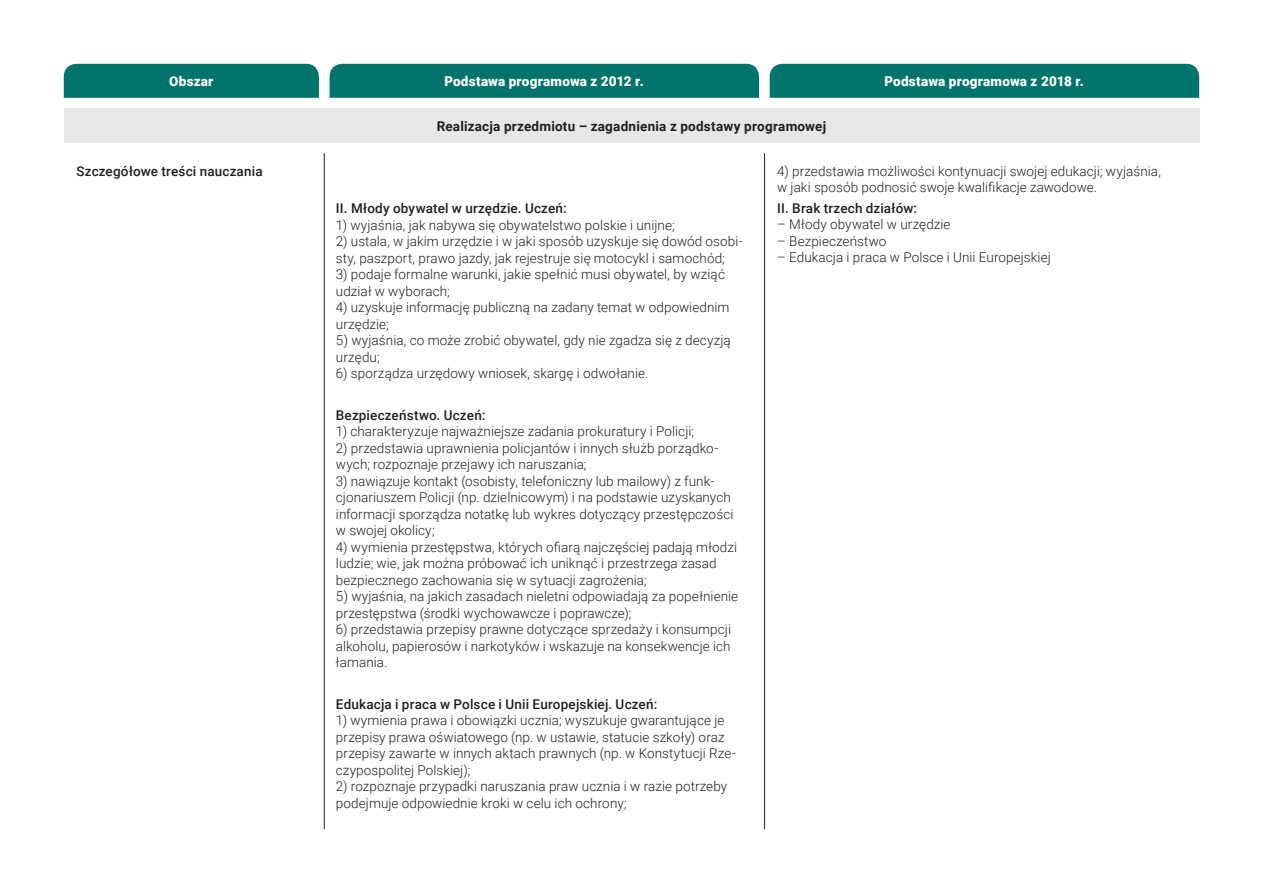
<style>
.page{position:relative;width:1263px;height:893px;background:#fff}
.page>*{position:absolute;margin:0;border:0;box-sizing:border-box;transform-origin:0 0}
.TABELA_-_tekst{font:300 13.5px/16.5px "Roboto";letter-spacing:.005em;color:#231f20}
.TABELA_-_tekst-2{font:500 13.5px "Roboto";letter-spacing:.015em;color:#231f20}
.t1{font:900 13.5px "Roboto";letter-spacing:.015em;color:#fff}
.t2{font:700 13.5px "Roboto";letter-spacing:.015em;color:#231f20}
.TABELA_-_lewa_kolumn{font:500 13.5px "Roboto";letter-spacing:.01em;color:#231f20}
</style>
<div class="page">
<hr style="left:764px;top:153px;width:1px;height:676px;background:#231f20">
<hr style="left:324px;top:153px;width:1px;height:676px;background:#231f20">
<div style="left:64px;top:64px;width:255px;height:34px;background:#00736a"></div>
<div style="left:330px;top:64px;width:429px;height:34px;background:#00736a"></div>
<div style="left:770px;top:64px;width:429px;height:34px;background:#00736a"></div>
<div style="left:64px;top:108px;width:1135px;height:34px;background:#e6e7e9"></div>
<p class="t1" style="left:169px;top:72px;width:46px">Obszar</p>
<p class="t1" style="left:444px;top:72px;width:201px">Podstawa programowa z 2012 r.</p>
<p class="t1" style="left:884px;top:72px;width:201px">Podstawa programowa z 2018 r.</p>
<p class="t2" style="left:437px;top:116px;width:391px">Realizacja przedmiotu – zagadnienia z podstawy programowej</p>
<p class="TABELA_-_lewa_kolumn" style="left:77px;top:162px;width:188px">Szczegółowe treści nauczania</p>
<p class="TABELA_-_tekst-2" style="left:336px;top:199px;width:232px">II. Młody obywatel w urzędzie. Uczeń:</p>
<p class="TABELA_-_tekst" style="left:336px;top:216px;width:340px">1) wyjaśnia, jak nabywa się obywatelstwo polskie i unijne;</p>
<p class="TABELA_-_tekst" style="left:336px;top:233px;width:408px">2) ustala, w jakim urzędzie i w jaki sposób uzyskuje się dowód osobi&shy;sty, paszport, prawo jazdy, jak rejestruje się motocykl i samochód;</p>
<p class="TABELA_-_tekst" style="left:336px;top:266px;width:391px">3) podaje formalne warunki, jakie spełnić musi obywatel, by wziąć udział w wyborach;</p>
<p class="TABELA_-_tekst" style="left:336px;top:299px;width:395px">4) uzyskuje informację publiczną na zadany temat w odpowiednim urzędzie;</p>
<p class="TABELA_-_tekst" style="left:336px;top:332px;width:396px">5) wyjaśnia, co może zrobić obywatel, gdy nie zgadza się z decyzją urzędu;</p>
<p class="TABELA_-_tekst" style="left:336px;top:365px;width:314px">6) sporządza urzędowy wniosek, skargę i odwołanie.</p>
<p class="TABELA_-_tekst-2" style="left:336px;top:405px;width:151px">Bezpieczeństwo. Uczeń:</p>
<p class="TABELA_-_tekst" style="left:336px;top:423px;width:360px">1) charakteryzuje najważniejsze zadania prokuratury i Policji;</p>
<p class="TABELA_-_tekst" style="left:336px;top:439px;width:384px">2) przedstawia uprawnienia policjantów i innych służb porządko&shy;wych; rozpoznaje przejawy ich naruszania;</p>
<p class="TABELA_-_tekst" style="left:336px;top:472px;width:399px">3) nawiązuje kontakt (osobisty, telefoniczny lub mailowy) z funk&shy;cjonariuszem Policji (np. dzielnicowym) i na podstawie uzyskanych informacji sporządza notatkę lub wykres dotyczący przestępczości w swojej okolicy;</p>
<p class="TABELA_-_tekst" style="left:336px;top:538px;width:403px">4) wymienia przestępstwa, których ofiarą najczęściej padają młodzi ludzie; wie, jak można próbować ich uniknąć i przestrzega zasad bezpiecznego zachowania się w sytuacji zagrożenia;</p>
<p class="TABELA_-_tekst" style="left:336px;top:588px;width:404px">5) wyjaśnia, na jakich zasadach nieletni odpowiadają za popełnienie przestępstwa (środki wychowawcze i poprawcze);</p>
<p class="TABELA_-_tekst" style="left:336px;top:621px;width:397px;text-align:justify">6) przedstawia przepisy prawne dotyczące sprzedaży i konsumpcji alkoholu, papierosów i narkotyków i wskazuje na konsekwencje ich łamania.</p>
<p class="TABELA_-_tekst-2" style="left:336px;top:694px;width:323px">Edukacja i praca w Polsce i Unii Europejskiej. Uczeń:</p>
<p class="TABELA_-_tekst" style="left:336px;top:712px;width:401px">1) wymienia prawa i obowiązki ucznia; wyszukuje gwarantujące je przepisy prawa oświatowego (np. w ustawie, statucie szkoły) oraz przepisy zawarte w innych aktach prawnych (np. w Konstytucji Rze&shy;czypospolitej Polskiej);</p>
<p class="TABELA_-_tekst" style="left:336px;top:778px;width:393px">2) rozpoznaje przypadki naruszania praw ucznia i w razie potrzeby podejmuje odpowiednie kroki w celu ich ochrony;</p>
<p class="TABELA_-_tekst" style="left:777px;top:162px;width:385px">4) przedstawia możliwości kontynuacji swojej edukacji; wyjaśnia, w jaki sposób podnosić swoje kwalifikacje zawodowe.</p>
<p class="TABELA_-_tekst-2" style="left:777px;top:199px;width:142px">II. Brak trzech działów:</p>
<p class="TABELA_-_tekst" style="left:777px;top:216px;width:175px">– Młody obywatel w urzędzie</p>
<p class="TABELA_-_tekst" style="left:777px;top:232px;width:111px">– Bezpieczeństwo</p>
<p class="TABELA_-_tekst" style="left:777px;top:249px;width:275px">– Edukacja i praca w Polsce i Unii Europejskiej</p>
</div>
